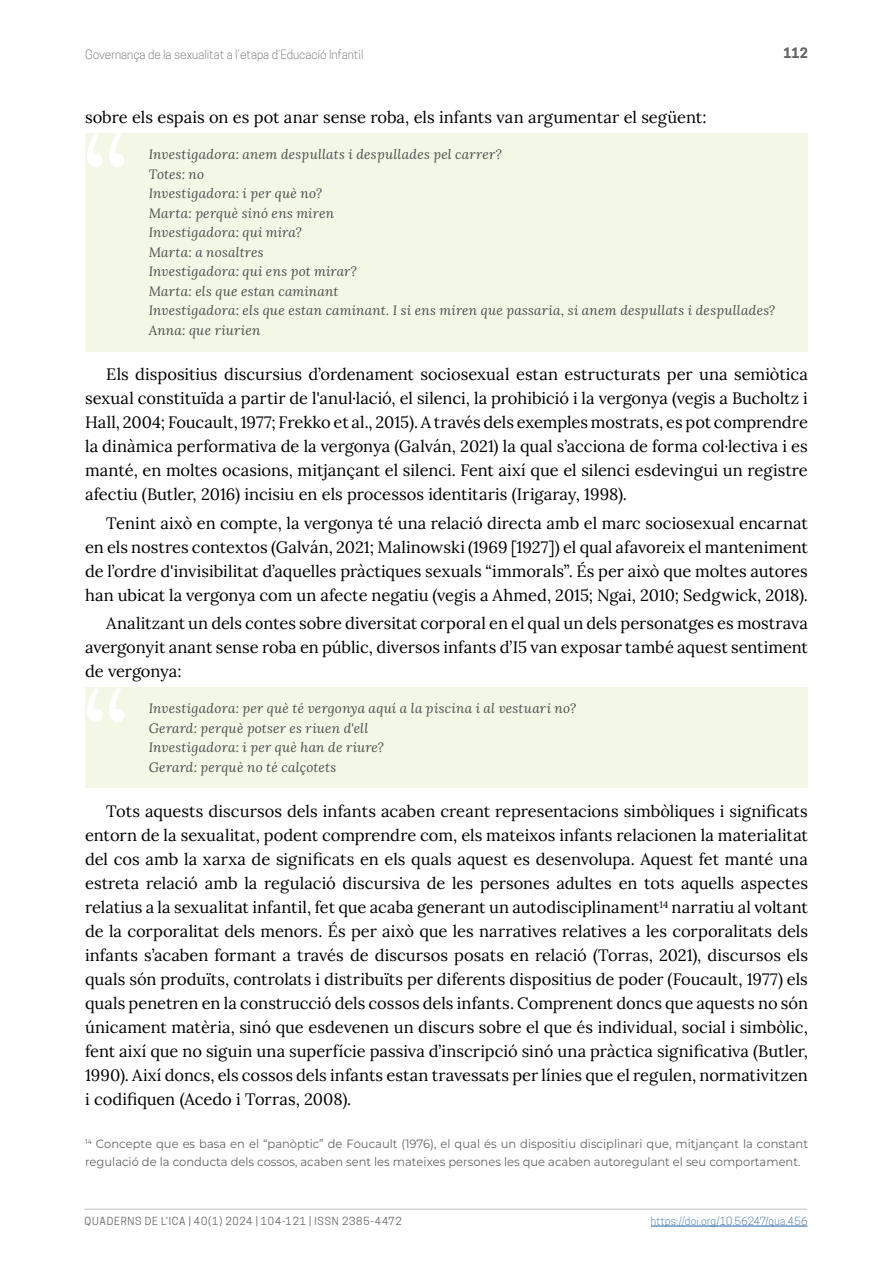
<style>
.page{position:relative;width:893px;height:1263px;background:#fff}
.page>*{position:absolute;margin:0;border:0;box-sizing:border-box;transform-origin:0 0}
.t1{font:124.35px "Lora";color:#fff}
.t2{font:16.5px/24px "Lora";color:#000;text-align:justify}
.t3{font:italic 13.5px/19.5px "Lora";letter-spacing:.02em;color:#4d4d4f}
.t4{font:700 13.5px "Cooper Hewitt";color:#636466}
.t5{font:100 12px/18px "Montserrat";color:#636466;scale:.96 1}
.t6{font:300 12px "Cooper Hewitt";color:#636466}
.t7{font:10.5px "Cooper Hewitt";letter-spacing:.075em;color:#636466}
.t8{font:300 10.5px "Cooper Hewitt";letter-spacing:.02em;color:#215e9e}
</style>
<div class="page">
<hr style="left:651px;top:1226px;width:156px;height:1px;background:#215e9e">
<hr style="left:84px;top:1208px;width:723px;height:2px;background:#d1d3d4">
<div style="left:85px;top:133px;width:723px;height:43px;background:#f3f7e6"></div>
<div style="left:85px;top:172px;width:723px;height:43px;background:#f3f7e6"></div>
<div style="left:85px;top:211px;width:723px;height:43px;background:#f3f7e6"></div>
<div style="left:85px;top:250px;width:723px;height:43px;background:#f3f7e6"></div>
<div style="left:85px;top:289px;width:723px;height:43px;background:#f3f7e6"></div>
<div style="left:85px;top:309px;width:723px;height:42px;background:#f3f7e6"></div>
<div style="left:85px;top:687px;width:723px;height:43px;background:#f3f7e6"></div>
<div style="left:85px;top:726px;width:723px;height:43px;background:#f3f7e6"></div>
<div style="left:85px;top:745px;width:723px;height:43px;background:#f3f7e6"></div>
<p class="t6" style="left:85px;top:47px;width:280px">Governança de la sexualitat a l’etapa d’Educació Infantil</p>
<p class="t4" style="left:783px;top:45px;width:26px">112</p>
<p class="t2" style="left:85px;top:104px;width:623px">sobre els espais on es pot anar sense roba, els infants van argumentar el següent:</p>
<p class="t3" style="left:149px;top:145px;width:628px">Investigadora: anem despullats i despullades pel carrer?<br>Totes: no<br>Investigadora: i per què no?<br>Marta: perquè sinó ens miren<br>Investigadora: qui mira?<br>Marta: a nosaltres<br>Investigadora: qui ens pot mirar?<br>Marta: els que estan caminant<br>Investigadora: els que estan caminant. I si ens miren que passaria, si anem despullats i despullades?<br>Anna: que riurien</p>
<p class="t2" style="left:85px;top:361px;width:724px;text-indent:21px">Els dispositius discursius d’ordenament sociosexual estan estructurats per una semiòtica sexual constituïda a partir de l'anul·lació, el silenci, la prohibició i la vergonya (vegis a Bucholtz i Hall, 2004; Foucault, 1977; Frekko et al., 2015). A través dels exemples mostrats, es pot comprendre la dinàmica performativa de la vergonya (Galván, 2021) la qual s’acciona de forma col·lectiva i es manté, en moltes ocasions, mitjançant el silenci. Fent així que el silenci esdevingui un registre afectiu (Butler, 2016) incisiu en els processos identitaris (Irigaray, 1998).</p>
<p class="t2" style="left:85px;top:509px;width:724px;text-indent:21px">Tenint això en compte, la vergonya té una relació directa amb el marc sociosexual encarnat en els nostres contextos (Galván, 2021; Malinowski (1969 [1927]) el qual afavoreix el manteniment de l’ordre d'invisibilitat d’aquelles pràctiques sexuals “immorals”. És per això que moltes autores han ubicat la vergonya com un afecte negatiu (vegis a Ahmed, 2015; Ngai, 2010; Sedgwick, 2018).</p>
<p class="t2" style="left:85px;top:610px;width:724px;text-indent:21px">Analitzant un dels contes sobre diversitat corporal en el qual un dels personatges es mostrava avergonyit anant sense roba en públic, diversos infants d’I5 van exposar també aquest sentiment de vergonya:</p>
<p class="t3" style="left:149px;top:698px;width:429px">Investigadora: per què té vergonya aquí a la piscina i al vestuari no?<br>Gerard: perquè potser es riuen d'ell<br>Investigadora: i per què han de riure?<br>Gerard: perquè no té calçotets</p>
<p class="t2" style="left:85px;top:798px;width:724px;text-indent:21px">Tots aquests discursos dels infants acaben creant representacions simbòliques i significats entorn de la sexualitat, podent comprendre com, els mateixos infants relacionen la materialitat del cos amb la xarxa de significats en els quals aquest es desenvolupa. Aquest fet manté una estreta relació amb la regulació discursiva de les persones adultes en tots aquells aspectes relatius a la sexualitat infantil, fet que acaba generant un autodisciplinament<sup>14</sup> narratiu al voltant de la corporalitat dels menors. És per això que les narratives relatives a les corporalitats dels infants s’acaben formant a través de discursos posats en relació (Torras, 2021), discursos els quals són produïts, controlats i distribuïts per diferents dispositius de poder (Foucault, 1977) els quals penetren en la construcció dels cossos dels infants. Comprenent doncs que aquests no són únicament matèria, sinó que esdevenen un discurs sobre el que és individual, social i simbòlic, fent així que no siguin una superfície passiva d’inscripció sinó una pràctica significativa (Butler, 1990). Així doncs, els cossos dels infants estan travessats per línies que el regulen, normativitzen i codifiquen (Acedo i Torras, 2008).</p>
<p class="t5" style="left:85px;top:1134px;width:755px"><sup>14</sup> Concepte que es basa en el “panòptic” de Foucault (1976), el qual és un dispositiu disciplinari que, mitjançant la constant regulació de la conducta dels cossos, acaben sent les mateixes persones les que acaben autoregulant el seu comportament.</p>
<h1 class="t1" style="left:81px;top:88px;width:51px">“</h1>
<h1 class="t1" style="left:81px;top:643px;width:51px">“</h1>
<p class="t7" style="left:84px;top:1215px;width:319px">QUADERNS DE L’ICA | 40(1) 2024 | 104-121 | ISSN 2385-4472</p>
<p class="t8" style="left:651px;top:1215px;width:158px">https://doi.org/10.56247/qua.456</p>
</div>
